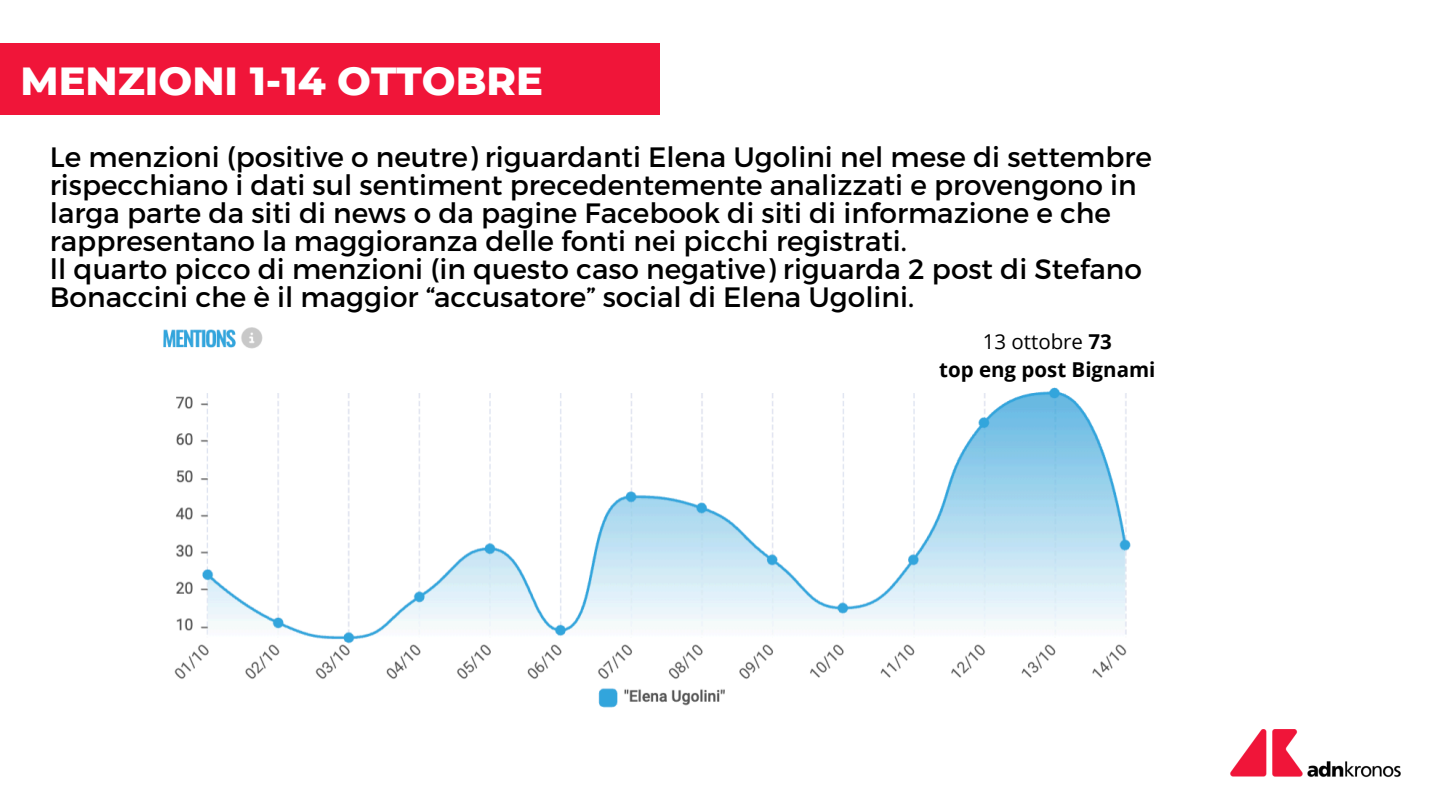
<style>
.page{position:relative;width:1440px;height:810px;background:#fff}
.page>*{position:absolute;margin:0;border:0;box-sizing:border-box;transform-origin:0 0}
.t1{font:800 40px "Montserrat";color:#fff}
.t2{font:28px/27.9px "Montserrat";color:#000}
.t3{font:700 20.5px "Open Sans";color:#000}
.t4{font:20.5px "Open Sans";color:#000}
.s1{font-weight:700}
</style>
<div class="page">
<div style="left:0;top:43px;width:660px;height:71px;background:#f01539"></div>
<img style="left:1230px;top:729px;width:171px;height:49px">
<img style="left:163px;top:327px;width:968px;height:381px">
<p class="t1" style="left:21px;top:56px;width:524px">MENZIONI 1-14 OTTOBRE</p>
<p class="t2" style="left:50px;top:142px;width:1104px">Le menzioni (positive o neutre) riguardanti Elena Ugolini nel mese di settembre rispecchiano i dati sul sentiment precedentemente analizzati e provengono in larga parte da siti di news o da pagine Facebook di siti di informazione e che rappresentano la maggioranza delle fonti nei picchi registrati.<br>ll quarto picco di menzioni (in questo caso negative) riguarda 2 post di Stefano Bonaccini che è il maggior “accusatore” social di Elena Ugolini.</p>
<p class="t4" style="left:983px;top:327px;width:131px">13 ottobre <span class="s1">73</span></p>
<p class="t3" style="left:939px;top:355px;width:218px">top eng post Bignami</p>
</div>
